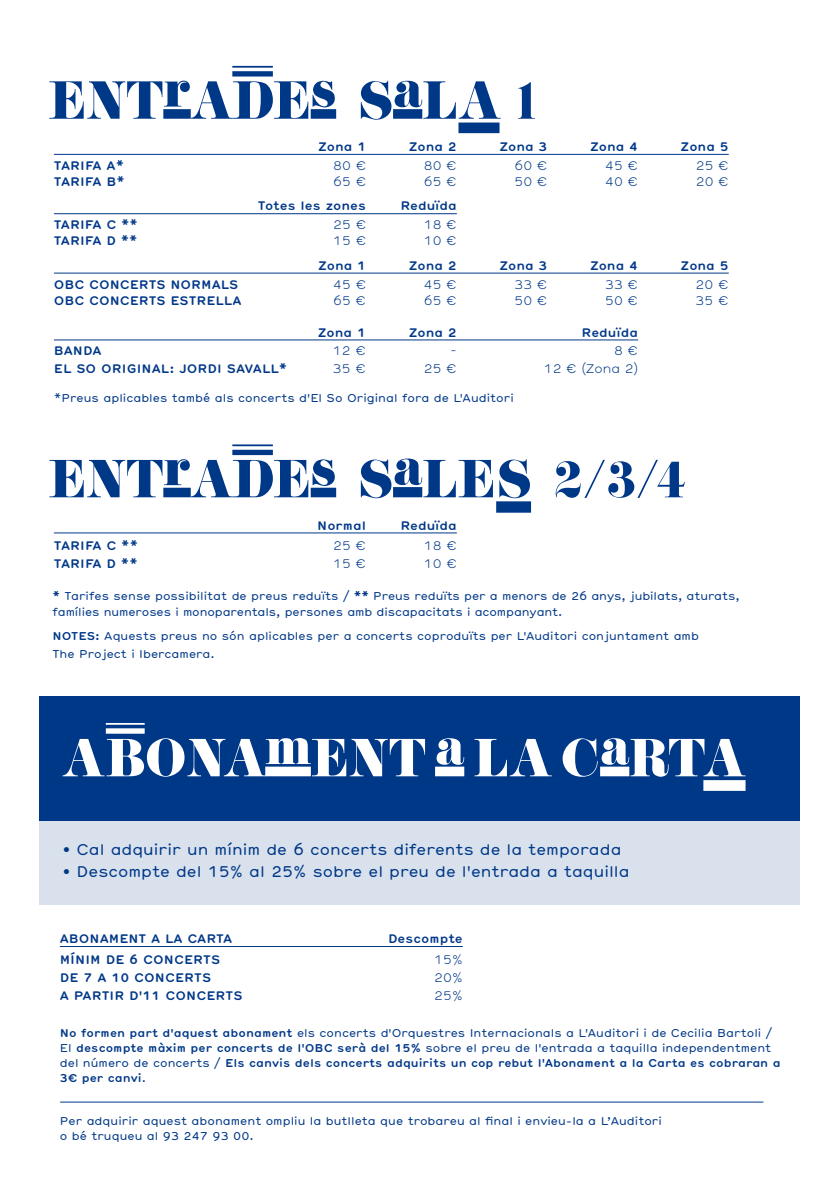
<style>
.page{position:relative;width:840px;height:1191px;background:#fff}
.page>*{position:absolute;margin:0;border:0;box-sizing:border-box;transform-origin:0 0}
.t1{font:56px "Didoni URWD";letter-spacing:-.01em;color:#003888}
.t2{font:56px "Didoni URWD";letter-spacing:-.01em;color:#fff}
.t3{font:15px "Hermes";color:#003888}
.t4{font:700 12px "Hermes";color:#003888}
.t5{font:300 12px "Hermes";letter-spacing:.01em;color:#003888}
.t6{font:11px/16px "Hermes";color:#003888}
.t7{font:700 11px/15px "Hermes";color:#003888}
.s1{font-weight:700}
.s2{font-weight:400}
</style>
<div class="page">
<hr style="left:60px;top:946px;width:402px;height:1px;background:#003888">
<hr style="left:54px;top:532px;width:402px;height:1px;background:#003888">
<div style="left:163px;top:488px;width:28px;height:9px;background:#003888"></div>
<hr style="left:232px;top:444px;width:41px;height:2px;background:#003888">
<div style="left:232px;top:450px;width:41px;height:5px;background:#003888"></div>
<div style="left:310px;top:488px;width:26px;height:9px;background:#003888"></div>
<div style="left:393px;top:487px;width:29px;height:10px;background:#003888"></div>
<div style="left:496px;top:501px;width:34px;height:12px;background:#003888"></div>
<div style="left:40px;top:820px;width:759px;height:85px;background:#d9e1ed"></div>
<div style="left:40px;top:696px;width:759px;height:124px;background:#003888"></div>
<hr style="left:106px;top:723px;width:39px;height:1px;background:#fff">
<div style="left:106px;top:728px;width:39px;height:5px;background:#fff"></div>
<div style="left:265px;top:766px;width:45px;height:10px;background:#fff"></div>
<div style="left:435px;top:766px;width:29px;height:10px;background:#fff"></div>
<div style="left:599px;top:766px;width:30px;height:10px;background:#fff"></div>
<div style="left:703px;top:780px;width:42px;height:11px;background:#fff"></div>
<div style="left:163px;top:109px;width:28px;height:10px;background:#003888"></div>
<hr style="left:232px;top:66px;width:41px;height:2px;background:#003888">
<div style="left:232px;top:71px;width:41px;height:6px;background:#003888"></div>
<div style="left:310px;top:109px;width:26px;height:10px;background:#003888"></div>
<div style="left:393px;top:109px;width:29px;height:10px;background:#003888"></div>
<div style="left:458px;top:122px;width:41px;height:11px;background:#003888"></div>
<hr style="left:54px;top:154px;width:674px;height:1px;background:#003888">
<hr style="left:54px;top:213px;width:402px;height:1px;background:#003888">
<hr style="left:54px;top:273px;width:674px;height:1px;background:#003888">
<hr style="left:54px;top:339px;width:583px;height:1px;background:#003888">
<hr style="left:60px;top:1101px;width:703px;height:1px;background:#003888">
<h1 class="t1" style="left:48px;top:67px;width:495px">ENTRADES SALA 1</h1>
<p class="t4" style="left:318px;top:137px;width:50px">Zona 1</p>
<p class="t4" style="left:408px;top:137px;width:50px">Zona 2</p>
<p class="t4" style="left:499px;top:137px;width:50px">Zona 3</p>
<p class="t4" style="left:589px;top:137px;width:50px">Zona 4</p>
<p class="t4" style="left:680px;top:137px;width:50px">Zona 5</p>
<p class="t4" style="left:54px;top:156px;width:72px">TARIFA A*</p>
<p class="t5" style="left:333px;top:157px;width:34px">80 €</p>
<p class="t5" style="left:423px;top:157px;width:34px">80 €</p>
<p class="t5" style="left:514px;top:157px;width:34px">60 €</p>
<p class="t5" style="left:604px;top:157px;width:34px">45 €</p>
<p class="t5" style="left:695px;top:157px;width:34px">25 €</p>
<p class="t4" style="left:54px;top:172px;width:72px">TARIFA B*</p>
<p class="t5" style="left:333px;top:173px;width:34px">65 €</p>
<p class="t5" style="left:423px;top:173px;width:34px">65 €</p>
<p class="t5" style="left:514px;top:173px;width:34px">50 €</p>
<p class="t5" style="left:604px;top:173px;width:34px">40 €</p>
<p class="t5" style="left:695px;top:173px;width:34px">20 €</p>
<p class="t4" style="left:258px;top:197px;width:131px">Totes les zones R</p>
<p class="t4" style="left:410px;top:197px;width:48px">eduïda</p>
<p class="t4" style="left:54px;top:216px;width:86px">TARIFA C **</p>
<p class="t5" style="left:333px;top:216px;width:34px">25 €</p>
<p class="t5" style="left:423px;top:216px;width:34px">18 €</p>
<p class="t4" style="left:54px;top:232px;width:85px">TARIFA D **</p>
<p class="t5" style="left:333px;top:232px;width:34px">15 €</p>
<p class="t5" style="left:423px;top:232px;width:34px">10 €</p>
<p class="t4" style="left:318px;top:256px;width:50px">Zona 1</p>
<p class="t4" style="left:408px;top:256px;width:50px">Zona 2</p>
<p class="t4" style="left:499px;top:256px;width:50px">Zona 3</p>
<p class="t4" style="left:589px;top:256px;width:50px">Zona 4</p>
<p class="t4" style="left:680px;top:256px;width:50px">Zona 5</p>
<p class="t4" style="left:54px;top:275px;width:95px">OBC CONCERTS</p>
<p class="t4" style="left:170px;top:275px;width:21px">NORM</p>
<p class="t4" style="left:212px;top:275px;width:26px">ALS</p>
<p class="t5" style="left:333px;top:275px;width:34px">45 €</p>
<p class="t5" style="left:423px;top:275px;width:34px">45 €</p>
<p class="t5" style="left:514px;top:275px;width:34px">33 €</p>
<p class="t5" style="left:604px;top:275px;width:34px">33 €</p>
<p class="t5" style="left:695px;top:275px;width:34px">20 €</p>
<p class="t4" style="left:54px;top:291px;width:95px">OBC CONCERTS</p>
<p class="t4" style="left:170px;top:291px;width:19px">ESTR</p>
<p class="t4" style="left:206px;top:291px;width:36px">ELLA</p>
<p class="t5" style="left:333px;top:291px;width:34px">65 €</p>
<p class="t5" style="left:423px;top:291px;width:34px">65 €</p>
<p class="t5" style="left:514px;top:291px;width:34px">50 €</p>
<p class="t5" style="left:604px;top:291px;width:34px">50 €</p>
<p class="t5" style="left:695px;top:291px;width:34px">35 €</p>
<p class="t4" style="left:318px;top:323px;width:50px">Zona 1</p>
<p class="t4" style="left:408px;top:323px;width:50px">Zona 2</p>
<p class="t4" style="left:581px;top:323px;width:58px">Reduïda</p>
<p class="t4" style="left:54px;top:342px;width:49px">BANDA</p>
<p class="t5" style="left:333px;top:342px;width:34px">12 €</p>
<p class="t5" style="left:450px;top:342px;width:8px">-</p>
<p class="t5" style="left:613px;top:342px;width:25px">8 €</p>
<p class="t4" style="left:54px;top:360px;width:33px">EL SO</p>
<p class="t4" style="left:101px;top:360px;width:9px">ORIGI</p>
<p class="t4" style="left:141px;top:360px;width:55px">NAL: JORDI</p>
<p class="t4" style="left:227px;top:360px;width:62px">SAVALL*</p>
<p class="t5" style="left:333px;top:360px;width:34px">35 €</p>
<p class="t5" style="left:423px;top:360px;width:34px">25 €</p>
<p class="t5" style="left:543px;top:360px;width:96px">12 € (Zona 2)</p>
<p class="t6" style="left:54px;top:389px;width:461px">*Preus aplicables també als concerts d'El So Original fora de L'Auditori</p>
<h1 class="t1" style="left:48px;top:445px;width:640px">ENTRADES SALES 2/3/4</h1>
<p class="t4" style="left:317px;top:516px;width:72px">Normal R</p>
<p class="t4" style="left:410px;top:516px;width:48px">eduïda</p>
<p class="t4" style="left:54px;top:537px;width:86px">TARIFA C **</p>
<p class="t5" style="left:333px;top:537px;width:34px">25 €</p>
<p class="t5" style="left:423px;top:537px;width:34px">18 €</p>
<p class="t4" style="left:54px;top:555px;width:85px">TARIFA D **</p>
<p class="t5" style="left:333px;top:555px;width:34px">15 €</p>
<p class="t5" style="left:423px;top:555px;width:34px">10 €</p>
<p class="t6" style="left:52px;top:587px;width:688px"><span class="s1">*</span> Tarifes sense possibilitat de preus reduïts / <span class="s1">**</span> Preus reduïts per a menors de 26 anys, jubilats, aturats, famílies numeroses i monoparentals, persones amb discapacitats i acompanyant.</p>
<p class="t6" style="left:52px;top:626px;width:647px;line-height:18px"><span class="s1">NOTES:</span> Aquests preus no són aplicables per a concerts coproduïts per L'Auditori conjuntament amb<br>The Project i I bercamera.</p>
<h1 class="t2" style="left:62px;top:724px;width:684px">ABONAMENT A LA CARTA</h1>
<h2 class="t3" style="left:62px;top:838px;width:560px">• Cal adquirir un mínim de 6 concerts diferents de la temporada</h2>
<h2 class="t3" style="left:62px;top:860px;width:568px">• Descompte del 15% al 25% sobre el preu de l'entrada a taquilla</h2>
<p class="t4" style="left:60px;top:929px;width:174px">ABO NAM ENT A LA CARTA</p>
<p class="t4" style="left:388px;top:929px;width:76px">Descompte</p>
<p class="t4" style="left:60px;top:950px;width:9px">Mín</p>
<p class="t4" style="left:85px;top:950px;width:136px">im de 6 concerts</p>
<p class="t5" style="left:434px;top:950px;width:30px">15%</p>
<p class="t4" style="left:60px;top:968px;width:10px">De</p>
<p class="t4" style="left:83px;top:968px;width:129px">7 a 10 concerts</p>
<p class="t5" style="left:434px;top:968px;width:30px">20%</p>
<p class="t4" style="left:60px;top:986px;width:184px">A partir d'11 con certs</p>
<p class="t5" style="left:434px;top:986px;width:30px">25%</p>
<p class="t7" style="left:60px;top:1024px;width:722px">No formen part d'aquest abonament <span class="s2">els concerts d'Orquestres I nternacionals a L'Auditori i de Cecilia Bartoli / El</span> descompte màxim per concerts de l'O BC serà del 15% <span class="s2">sobre el preu de l'entrada a taquilla independentment del número de concerts /</span> Els canvis dels concerts adquirits un cop rebut l'Abonament a la Carta es cobraran a 3€ per canvi<span class="s2">.</span></p>
<p class="t6" style="left:60px;top:1113px;width:603px;line-height:15px">Per adquirir aquest abonament ompliu la butlleta que trobareu al final i envieu-la a L’Auditori o bé truqueu al 93 247 93 00.</p>
</div>
